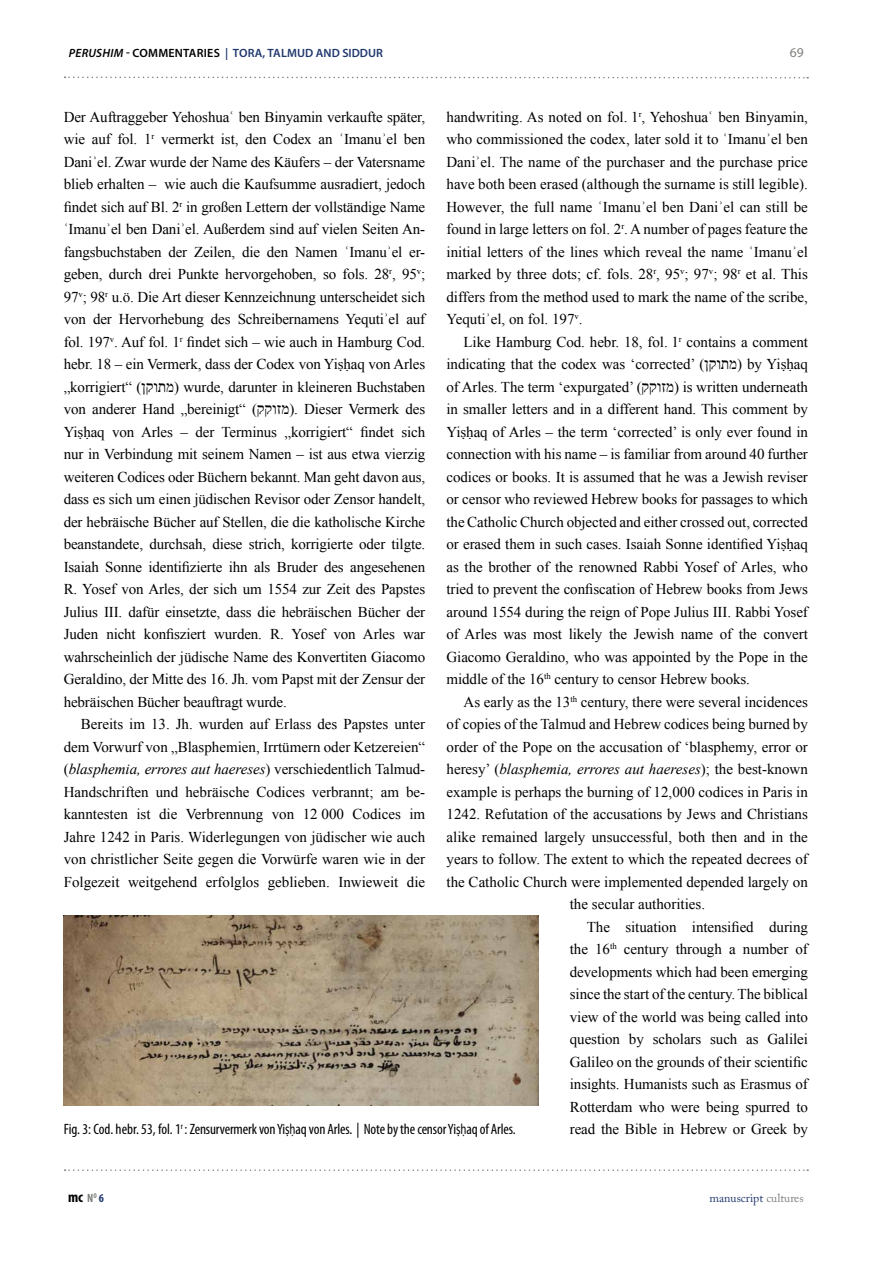
<style>
.page{position:relative;width:893px;height:1263px;background:#fff}
.page>*{position:absolute;margin:0;border:0;box-sizing:border-box;transform-origin:0 0}
.t1{font:15px/22.5px "Times New Roman";color:#000;text-align:justify}
.t2{font:condensed 15px "Myriad Pro";letter-spacing:-.01em;color:#000}
.t3{font:italic 15px "Times New Roman";color:#000}
.t4{font:700 condensed 15px "Myriad Pro";color:#000}
.t5{font:13.5px "Myriad Pro";color:#7c807a}
.t6{font:600 12px "Myriad Pro";letter-spacing:.02em;color:#20386d}
.t7{font:12px "Adobe Caslon Pro";color:#20386d}
.s1{font-style:italic;color:#000}
.s2{color:#000}
.s3{font-size:16.5px}
.s4{font-style:italic}
.s5{font-style:normal}
.s6{font-family:"Calibri";font-stretch:normal;font-size:15.45px}
.s7{font-size:12px;color:#7c807a}
.s8{font-size:12px;color:#20386d}
.s9{color:#7c807a}
</style>
<div class="page">
<svg style="left:63px;top:76px;width:746px;height:3px"></svg>
<svg style="left:65px;top:1169px;width:743px;height:2px"></svg>
<img style="left:64px;top:916px;width:475px;height:190px">
<p class="t6" style="left:69px;top:45px;width:256px"><span class="s1">PERUSHIM</span> <span class="s2">- COMMENTARIES</span> | TORA, TALMUD AND</p>
<p class="t6" style="left:342px;top:45px;width:8px">SIDDUR</p>
<p class="t5" style="left:790px;top:44px;width:15px">69</p>
<p class="t1" style="left:64px;top:105px;width:363px">Der Auftraggeber Yehoshuaʿ ben Binyamin verkaufte später, wie auf fol. 1<sup>r</sup> vermerkt ist, den Codex an ʿImanuʾel ben Daniʾel. Zwar wurde der Name des Käufers – der Vatersname blieb erhalten – wie auch die Kaufsumme ausradiert, jedoch findet sich auf Bl. 2<sup>r</sup> in großen Lettern der vollständige Name ʿImanuʾel ben Daniʾel. Außerdem sind auf vielen Seiten An&shy;fangsbuchstaben der Zeilen, die den Namen ʿImanuʾel er&shy;geben, durch drei Punkte hervorgehoben, so fols. 28<sup>r</sup>, 95<sup>v</sup>; 97<sup>v</sup>; 98<sup>r</sup> u.ö. Die Art dieser Kennzeichnung unterscheidet sich von der Hervorhebung des Schreibernamens Yequtiʾel auf fol. 197<sup>v</sup>. Auf fol. 1<sup>r</sup> findet sich – wie auch in Hamburg Cod. hebr. 18 – ein Vermerk, dass der Codex von Yiṣḥaq von Arles „korrigiert“ ( <span class="s3">מתוקן</span> ( wurde, darunter in kleineren Buchstaben von anderer Hand „bereinigt“ ( <span class="s3">מז וקק</span> (. Dieser Vermerk des Yiṣḥaq von Arles – der Terminus „korrigiert“ findet sich nur in Verbindung mit seinem Namen – ist aus etwa vierzig weiteren Codices oder Büchern bekannt. Man geht davon aus, dass es sich um einen jüdischen Revisor oder Zensor handelt, der hebräische Bücher auf Stellen, die die katholische Kirche beanstandete, durchsah, diese strich, korrigierte oder tilgte.<br>Isaiah Sonne identifizierte ihn als Bruder des angesehenen R. Yosef von Arles, der sich um 1554 zur Zeit des Papstes Julius III. dafür einsetzte, dass die hebräischen Bücher der Juden nicht konfisziert wurden. R. Yosef von Arles war wahrscheinlich der jüdische Name des Konvertiten Giacomo Geraldino, der Mitte des 16. Jh. vom Papst mit der Zensur der hebräischen Bücher beauftragt wurde.</p>
<p class="t1" style="left:64px;top:713px;width:363px;text-indent:17px">Bereits im 13. Jh. wurden auf Erlass des Papstes unter dem Vorwurf von „Blasphemien, Irrtümern oder Ketzereien“ (<span class="s4">blasphemia, errores aut haereses</span>) verschiedentlich Talmud-Handschriften und hebräische Codices verbrannt; am be&shy;kanntesten ist die Verbrennung von 12 000 Codices im Jahre 1242 in Paris. Widerlegungen von jüdischer wie auch von christlicher Seite gegen die Vorwürfe waren wie in der Folgezeit weitgehend erfolglos geblieben. Inwieweit die</p>
<p class="t1" style="left:446px;top:105px;width:363px">handwriting. As noted on fol. 1<sup>r</sup>, Yehoshuaʿ ben Binyamin, who commissioned the codex, later sold it to ʿImanuʾel ben Daniʾel. The name of the purchaser and the purchase price have both been erased (although the surname is still legible).<br>However, the full name ʿImanuʾel ben Daniʾel can still be found in large letters on fol. 2<sup>r</sup>. A number of pages feature the initial letters of the lines which reveal the name ʿImanuʾel marked by three dots; cf. fols. 28<sup>r</sup>, 95<sup>v</sup>; 97<sup>v</sup>; 98<sup>r</sup> et al. This differs from the method used to mark the name of the scribe, Yequtiʾel, on fol. 197<sup>v</sup>.</p>
<p class="t1" style="left:446px;top:330px;width:363px;text-indent:17px">Like Hamburg Cod. hebr. 18, fol. 1<sup>r</sup> contains a comment indicating that the codex was ʻcorrected’ ( <span class="s3">מתוקן</span> ( by Yiṣḥaq of Arles. The term ʻexpurgated’ ( <span class="s3">מז וקק</span> ( is written underneath in smaller letters and in a different hand. This comment by Yiṣḥaq of Arles – the term ʻcorrected’ is only ever found in connection with his name – is familiar from around 40 further codices or books. It is assumed that he was a Jewish reviser or censor who reviewed Hebrew books for passages to which the Catholic Church objected and either crossed out, corrected or erased them in such cases. Isaiah Sonne identified Yiṣḥaq as the brother of the renowned Rabbi Yosef of Arles, who tried to prevent the confiscation of Hebrew books from Jews around 1554 during the reign of Pope Julius III. Rabbi Yosef of Arles was most likely the Jewish name of the convert Giacomo Geraldino, who was appointed by the Pope in the middle of the 16<sup>th</sup> century to censor Hebrew books.</p>
<p class="t1" style="left:463px;top:690px;width:346px">As early as the 13<sup>th</sup> century, there were several incidences</p>
<p class="t1" style="left:446px;top:713px;width:363px">of copies of the Talmud and Hebrew codices being burned by</p>
<p class="t1" style="left:446px;top:735px;width:363px">order of the Pope on the accusation of ʻblasphemy, error or</p>
<p class="t3" style="left:446px;top:759px;width:363px"><span class="s5">heresy’ (</span>blasphemia, errores aut haereses<span class="s5">); the best-known</span></p>
<p class="t1" style="left:446px;top:780px;width:363px">example is perhaps the burning of 12,000 codices in Paris in</p>
<p class="t1" style="left:446px;top:803px;width:363px">1242. Refutation of the accusations by Jews and Christians</p>
<p class="t1" style="left:446px;top:825px;width:363px">alike remained largely unsuccessful, both then and in the</p>
<p class="t1" style="left:446px;top:848px;width:363px">years to follow. The extent to which the repeated decrees of</p>
<p class="t1" style="left:446px;top:870px;width:363px">the Catholic Church were implemented depended largely on</p>
<p class="t1" style="left:570px;top:893px;width:137px">the secular authorities.</p>
<p class="t1" style="left:587px;top:915px;width:223px">The situation intensified during</p>
<p class="t1" style="left:570px;top:938px;width:240px">the 16<sup>th</sup> century through a number of</p>
<p class="t1" style="left:570px;top:960px;width:240px">developments which had been emerging</p>
<p class="t1" style="left:570px;top:983px;width:240px">since the start of the century. The biblical</p>
<p class="t1" style="left:570px;top:1005px;width:240px">view of the world was being called into</p>
<p class="t1" style="left:570px;top:1028px;width:240px">question by scholars such as Galilei</p>
<p class="t1" style="left:570px;top:1050px;width:240px">Galileo on the grounds of their scientific</p>
<p class="t1" style="left:570px;top:1073px;width:240px">insights. Humanists such as Erasmus of</p>
<p class="t1" style="left:570px;top:1095px;width:240px">Rotterdam who were being spurred to</p>
<p class="t1" style="left:570px;top:1118px;width:240px">read the Bible in Hebrew or Greek by</p>
<p class="t2" style="left:64px;top:1119px;width:453px">Fig. 3: Cod. hebr. 53, fol. 1<sup>r</sup> : Zensurvermerk von Yi<span class="s6">ṣḥ</span>aq von Arles. | Note by the censor Yi<span class="s6">ṣḥ</span>aq of Arles.</p>
<p class="t4" style="left:68px;top:1187px;width:37px">mc<span class="s7">N</span><sup>o</sup> <span class="s8">6</span></p>
<p class="t7" style="left:709px;top:1190px;width:96px">manuscript <span class="s9">cultures</span></p>
</div>
